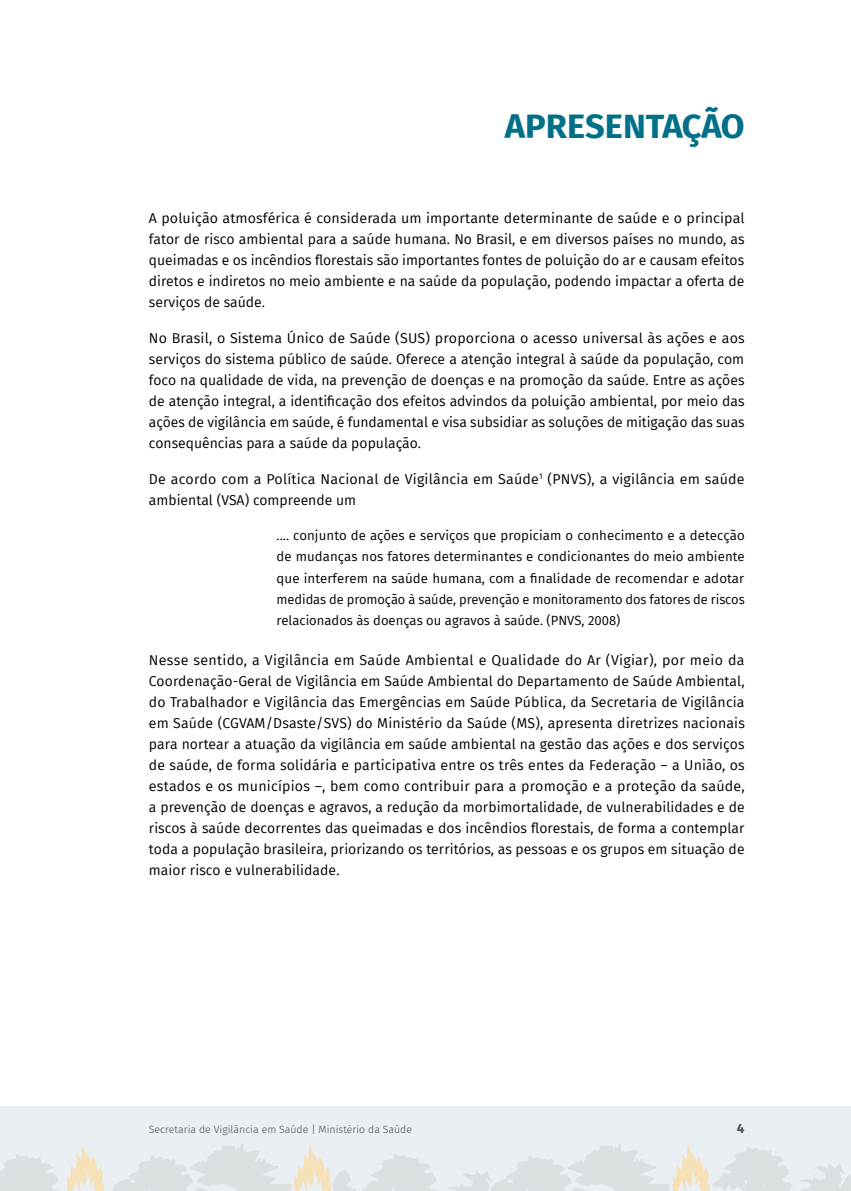
<style>
.page{position:relative;width:851px;height:1191px;background:#fff}
.page>*{position:absolute;margin:0;border:0;box-sizing:border-box;transform-origin:0 0}
.t1{font:700 33.75px "Fira Sans";color:#007088}
.t2{font:13.95px/21px "Fira Sans";color:#000;text-align:justify}
.t3{font:700 13.5px "Fira Sans";color:#4d4d4f}
.t4{font:13.05px/21px "Fira Sans";color:#000;text-align:justify}
.t5{font:300 10.5px "Fira Sans";color:#4d4d4f}
</style>
<div class="page">
<div style="left:0;top:1106px;width:850px;height:85px;background:#eaeff3"></div>
<svg style="left:0;top:1143px;width:850px;height:48px"></svg>
<h1 class="t1" style="left:504px;top:98px;width:241px">APRESENTAÇÃO</h1>
<p class="t2" style="left:149px;top:207px;width:597px">A poluição atmosférica é considerada um importante determinante de saúde e o principal fator de risco ambiental para a saúde humana. No Brasil, e em diversos países no mundo, as queimadas e os incêndios florestais são importantes fontes de poluição do ar e causam efeitos diretos e indiretos no meio ambiente e na saúde da população, podendo impactar a oferta de serviços de saúde.</p>
<p class="t2" style="left:149px;top:327px;width:597px">No Brasil, o Sistema Único de Saúde (SUS) proporciona o acesso universal às ações e aos serviços do sistema público de saúde. Oferece a atenção integral à saúde da população, com foco na qualidade de vida, na prevenção de doenças e na promoção da saúde. Entre as ações de atenção integral, a identificação dos efeitos advindos da poluição ambiental, por meio das ações de vigilância em saúde, é fundamental e visa subsidiar as soluções de mitigação das suas consequências para a saúde da população.</p>
<p class="t2" style="left:149px;top:468px;width:597px">De acordo com a Política Nacional de Vigilância em Saúde<sup>1</sup> (PNVS), a vigilância em saúde ambiental (VSA) compreende um</p>
<p class="t4" style="left:276px;top:525px;width:469px">.... conjunto de ações e serviços que propiciam o conhecimento e a detecção de mudanças nos fatores determinantes e condicionantes do meio ambiente que interferem na saúde humana, com a finalidade de recomendar e adotar medidas de promoção à saúde, prevenção e monitoramento dos fatores de riscos relacionados às doenças ou agravos à saúde. (PNVS, 2008)</p>
<p class="t2" style="left:149px;top:649px;width:597px">Nesse sentido, a Vigilância em Saúde Ambiental e Qualidade do Ar (Vigiar), por meio da Coordenação-Geral de Vigilância em Saúde Ambiental do Departamento de Saúde Ambiental, do Trabalhador e Vigilância das Emergências em Saúde Pública, da Secretaria de Vigilância em Saúde (CGVAM/Dsaste/SVS) do Ministério da Saúde (MS), apresenta diretrizes nacionais para nortear a atuação da vigilância em saúde ambiental na gestão das ações e dos serviços de saúde, de forma solidária e participativa entre os três entes da Federação – a União, os estados e os municípios –, bem como contribuir para a promoção e a proteção da saúde, a prevenção de doenças e agravos, a redução da morbimortalidade, de vulnerabilidades e de riscos à saúde decorrentes das queimadas e dos incêndios florestais, de forma a contemplar toda a população brasileira, priorizando os territórios, as pessoas e os grupos em situação de maior risco e vulnerabilidade.</p>
<p class="t5" style="left:149px;top:1121px;width:265px">Secretaria de Vigilância em Saúde | Ministério da Saúde</p>
<p class="t3" style="left:736px;top:1116px;width:9px">4</p>
</div>
